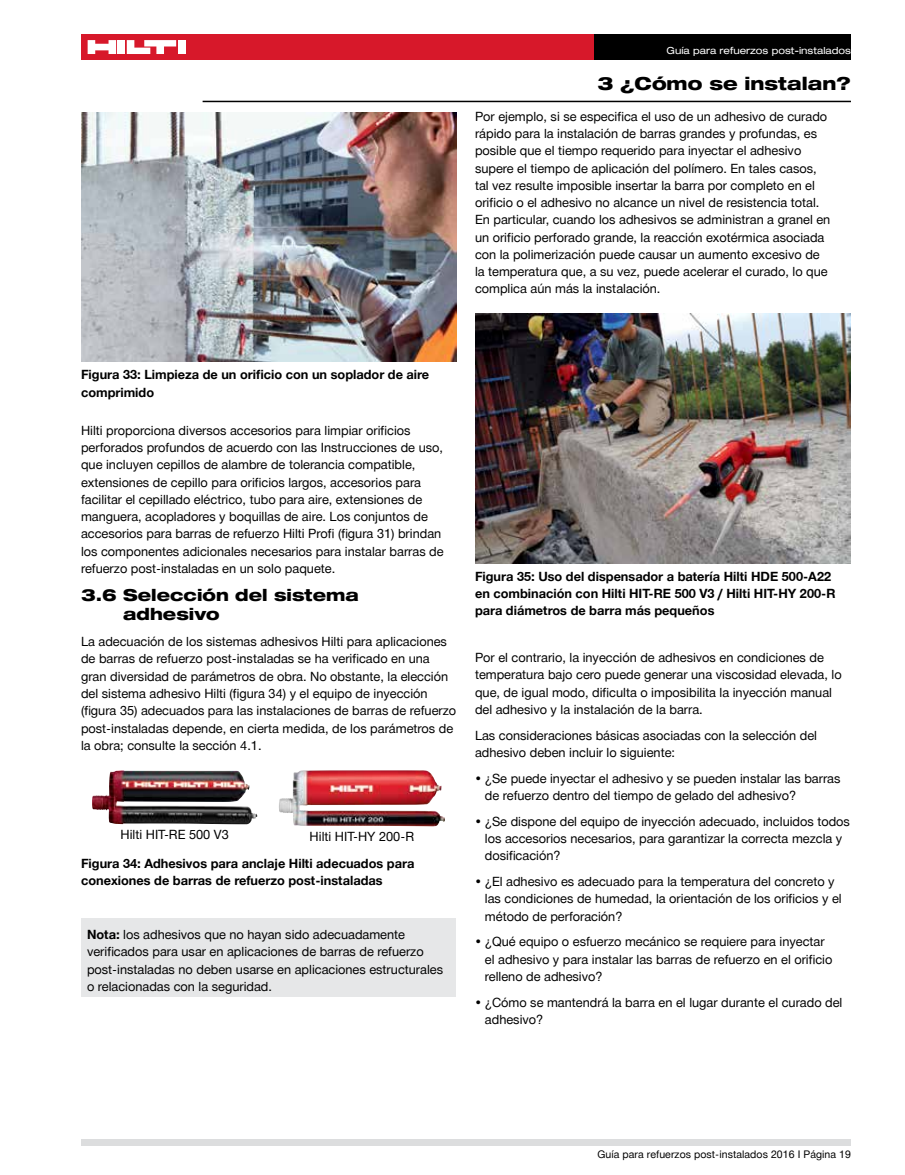
<style>
.page{position:relative;width:905px;height:1175px;background:#fff}
.page>*{position:absolute;margin:0;border:0;box-sizing:border-box;transform-origin:0 0}
.t1{font:800 expanded 18px "Hilti";color:#000}
.t2{font:800 expanded 16.5px/19.5px "Hilti";color:#000}
.t3{font:12.75px/17.2px "Hilti";color:#000}
.t4{font:700 12.75px/17.2px "Hilti";color:#000}
.t5{font:10.5px "Hilti";letter-spacing:.005em;color:#000}
.t6{font:expanded 9.75px "Hilti";color:#fff}
.s1{font-weight:700}
</style>
<div class="page">
<hr style="left:202px;top:101px;width:648px;height:1px;background:#000">
<div style="left:81px;top:34px;width:513px;height:26px;background:#d7182a"></div>
<div style="left:594px;top:34px;width:256px;height:26px;background:#000"></div>
<div style="left:118px;top:40px;width:7px;height:14px;background:#fff"></div>
<div style="left:178px;top:40px;width:7px;height:14px;background:#fff"></div>
<svg style="left:88px;top:40px;width:28px;height:14px"></svg>
<svg style="left:127px;top:40px;width:49px;height:14px"></svg>
<div style="left:81px;top:1138px;width:769px;height:7px;background:#dcddde"></div>
<img style="left:81px;top:112px;width:376px;height:250px">
<img style="left:92px;top:770px;width:165px;height:54px">
<img style="left:279px;top:770px;width:166px;height:56px">
<div style="left:81px;top:918px;width:374px;height:78px;background:#e6e7e8"></div>
<img style="left:475px;top:314px;width:375px;height:249px">
<p class="t6" style="left:666px;top:45px;width:186px">Guía para refuerzos post-instalados</p>
<h1 class="t1" style="left:597px;top:74px;width:255px">3 ¿Cómo se instalan?</h1>
<p class="t3" style="left:475px;top:108px;width:357px">Por ejemplo, si se especifica el uso de un adhesivo de curado rápido para la instalación de barras grandes y profundas, es posible que el tiempo requerido para inyectar el adhesivo supere el tiempo de aplicación del polímero. En tales casos, tal vez resulte imposible insertar la barra por completo en el orificio o el adhesivo no alcance un nivel de resistencia total.<br>En particular, cuando los adhesivos se administran a granel en un orificio perforado grande, la reacción exotérmica asociada con la polimerización puede causar un aumento excesivo de la temperatura que, a su vez, puede acelerar el curado, lo que complica aún más la instalación.</p>
<p class="t4" style="left:81px;top:366px;width:349px">Figura 33: Limpieza de un orificio con un soplador de aire comprimido</p>
<p class="t3" style="left:81px;top:422px;width:364px">Hilti proporciona diversos accesorios para limpiar orificios perforados profundos de acuerdo con las Instrucciones de uso, que incluyen cepillos de alambre de tolerancia compatible, extensiones de cepillo para orificios largos, accesorios para facilitar el cepillado eléctrico, tubo para aire, extensiones de manguera, acopladores y boquillas de aire. Los conjuntos de accesorios para barras de refuerzo Hilti Profi (figura 31) brindan los componentes adicionales necesarios para instalar barras de refuerzo post-instaladas en un solo paquete.</p>
<p class="t2" style="left:123px;top:585px;width:237px;text-indent:-42px">3.6 Selección del sistema adhesivo</p>
<p class="t3" style="left:81px;top:633px;width:376px">La adecuación de los sistemas adhesivos Hilti para aplicaciones de barras de refuerzo post-instaladas se ha verificado en una gran diversidad de parámetros de obra. No obstante, la elección del sistema adhesivo Hilti (figura 34) y el equipo de inyección (figura 35) adecuados para las instalaciones de barras de refuerzo post-instaladas depende, en cierta medida, de los parámetros de la obra; consulte la sección 4.1.</p>
<p class="t3" style="left:120px;top:826px;width:110px">Hilti HIT-RE 500 V3</p>
<p class="t3" style="left:309px;top:828px;width:106px">Hilti HIT-HY 200-R</p>
<p class="t4" style="left:81px;top:855px;width:335px">Figura 34: Adhesivos para anclaje Hilti adecuados para conexiones de barras de refuerzo post-instaladas</p>
<p class="t3" style="left:87px;top:926px;width:357px"><span class="s1">Nota:</span> los adhesivos que no hayan sido adecuadamente verificados para usar en aplicaciones de barras de refuerzo post-instaladas no deben usarse en aplicaciones estructurales o relacionadas con la seguridad.</p>
<p class="t4" style="left:475px;top:568px;width:362px">Figura 35: Uso del dispensador a batería Hilti HDE 500-A22 en combinación con Hilti HIT-RE 500 V3 / Hilti HIT-HY 200-R para diámetros de barra más pequeños</p>
<p class="t3" style="left:475px;top:649px;width:368px">Por el contrario, la inyección de adhesivos en condiciones de temperatura bajo cero puede generar una viscosidad elevada, lo que, de igual modo, dificulta o imposibilita la inyección manual del adhesivo y la instalación de la barra.</p>
<p class="t3" style="left:475px;top:726px;width:343px">Las consideraciones básicas asociadas con la selección del adhesivo deben incluir lo siguiente:</p>
<p class="t3" style="left:485px;top:769px;width:357px;text-indent:-10px">• ¿Se puede inyectar el adhesivo y se pueden instalar las barras de refuerzo dentro del tiempo de gelado del adhesivo?</p>
<p class="t3" style="left:485px;top:812px;width:366px;text-indent:-10px">• ¿Se dispone del equipo de inyección adecuado, incluidos todos los accesorios necesarios, para garantizar la correcta mezcla y dosificación?</p>
<p class="t3" style="left:485px;top:873px;width:358px;text-indent:-10px">• ¿El adhesivo es adecuado para la temperatura del concreto y las condiciones de humedad, la orientación de los orificios y el método de perforación?</p>
<p class="t3" style="left:485px;top:933px;width:349px;text-indent:-10px">• ¿Qué equipo o esfuerzo mecánico se requiere para inyectar el adhesivo y para instalar las barras de refuerzo en el orificio relleno de adhesivo?</p>
<p class="t3" style="left:485px;top:993px;width:359px;text-indent:-10px">• ¿Cómo se mantendrá la barra en el lugar durante el curado del adhesivo?</p>
<p class="t5" style="left:597px;top:1147px;width:255px">Guía para refuerzos post-instalados 2016 I Página 19</p>
</div>
